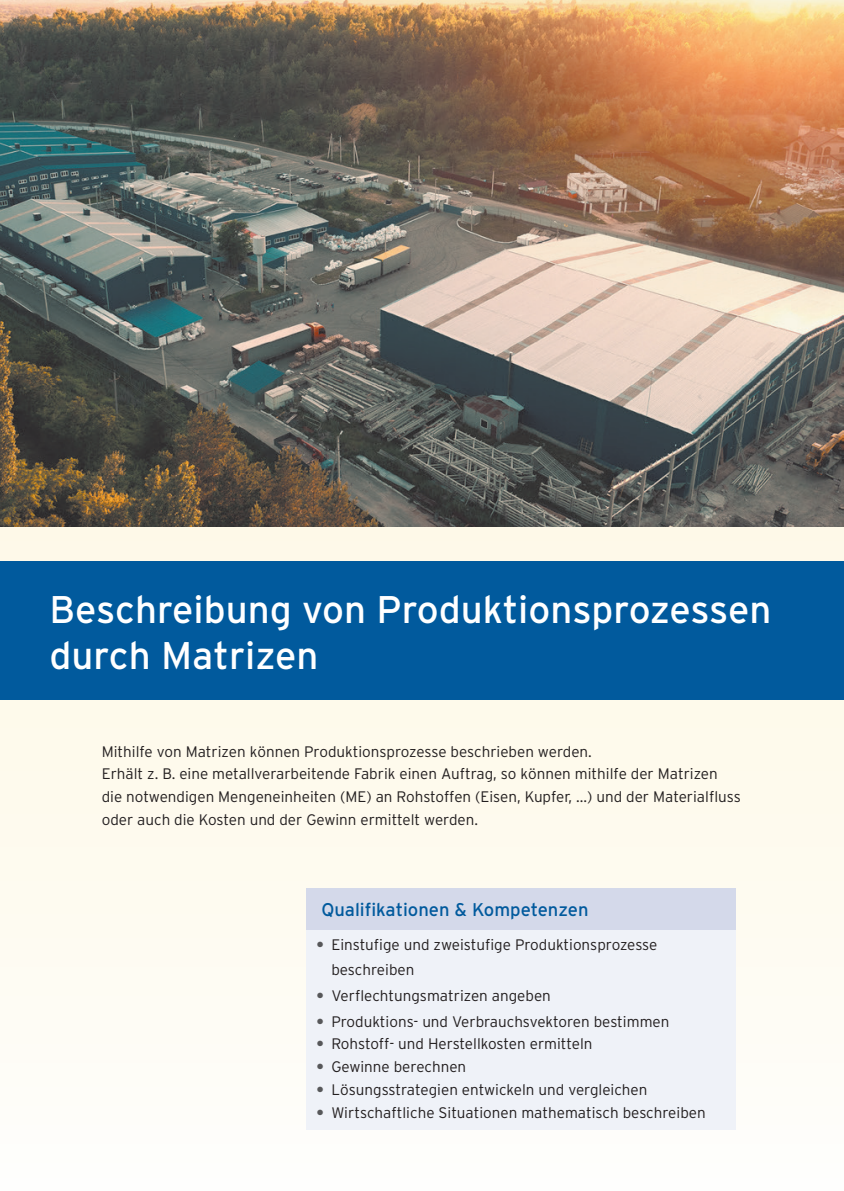
<style>
.page{position:relative;width:844px;height:1191px;background:#fff}
.page>*{position:absolute;margin:0;border:0;box-sizing:border-box;transform-origin:0 0}
.Kapitelueberschrift{font:38.5px/46.2px "Interstate";color:#fff}
.MO_Fliesstext{font:18.38px "Interstate";color:#015a9d}
.MO_Fliesstext-2{font:300 15.22px/22.8px "Interstate";color:#231f20}
.s1{font-weight:700;color:#57585a}
</style>
<div class="page">
<hr style="left:843px;top:0;width:1px;height:1191px;background:#fef9e7">
<div style="left:0;top:0;width:843px;height:1191px;background:linear-gradient(to right,#fdfaf1,#fdfaef)"></div>
<div style="left:0;top:561px;width:843px;height:138px;background:#015a9d"></div>
<div style="left:306px;top:888px;width:430px;height:42px;background:#d4d9ea"></div>
<div style="left:306px;top:930px;width:430px;height:199px;background:#eff2f8"></div>
<img style="left:0;top:0;width:843px;height:526px">
<p class="Kapitelueberschrift" style="left:50px;top:585px;width:723px">Beschreibung von Produktionsprozessen durch Matrizen</p>
<p class="MO_Fliesstext-2" style="left:102px;top:740px;width:640px">Mithilfe von Matrizen können Produktionsprozesse beschrieben werden.<br>Erhält z. B. eine metallverarbeitende Fabrik einen Auftrag, so können mithilfe der Matrizen die notwendigen Mengeneinheiten (ME) an Rohstoffen (Eisen, Kupfer, ...) und der Materialfluss oder auch die Kosten und der Gewinn ermittelt werden.</p>
<p class="MO_Fliesstext" style="left:321px;top:899px;width:268px">Qualifikationen &amp; Kompetenzen</p>
<p class="MO_Fliesstext-2" style="left:331px;top:931px;width:327px;line-height:25.6px;text-indent:-15px"><span class="s1">•</span> Einstufige und zweistufige Produktionsprozesse beschreiben</p>
<p class="MO_Fliesstext-2" style="left:316px;top:984px;width:236px"><span class="s1">•</span> Verflechtungsmatrizen angeben</p>
<p class="MO_Fliesstext-2" style="left:316px;top:1009px;width:354px"><span class="s1">•</span> Produktions- und Verbrauchsvektoren bestimmen</p>
<p class="MO_Fliesstext-2" style="left:316px;top:1032px;width:277px"><span class="s1">•</span> Rohstoff- und Herstellkosten ermitteln</p>
<p class="MO_Fliesstext-2" style="left:316px;top:1055px;width:151px"><span class="s1">•</span> Gewinne berechnen</p>
<p class="MO_Fliesstext-2" style="left:316px;top:1078px;width:332px"><span class="s1">•</span> Lösungsstrategien entwickeln und vergleichen</p>
<p class="MO_Fliesstext-2" style="left:316px;top:1100px;width:390px"><span class="s1">•</span> Wirtschaftliche Situationen mathematisch beschreiben</p>
</div>
